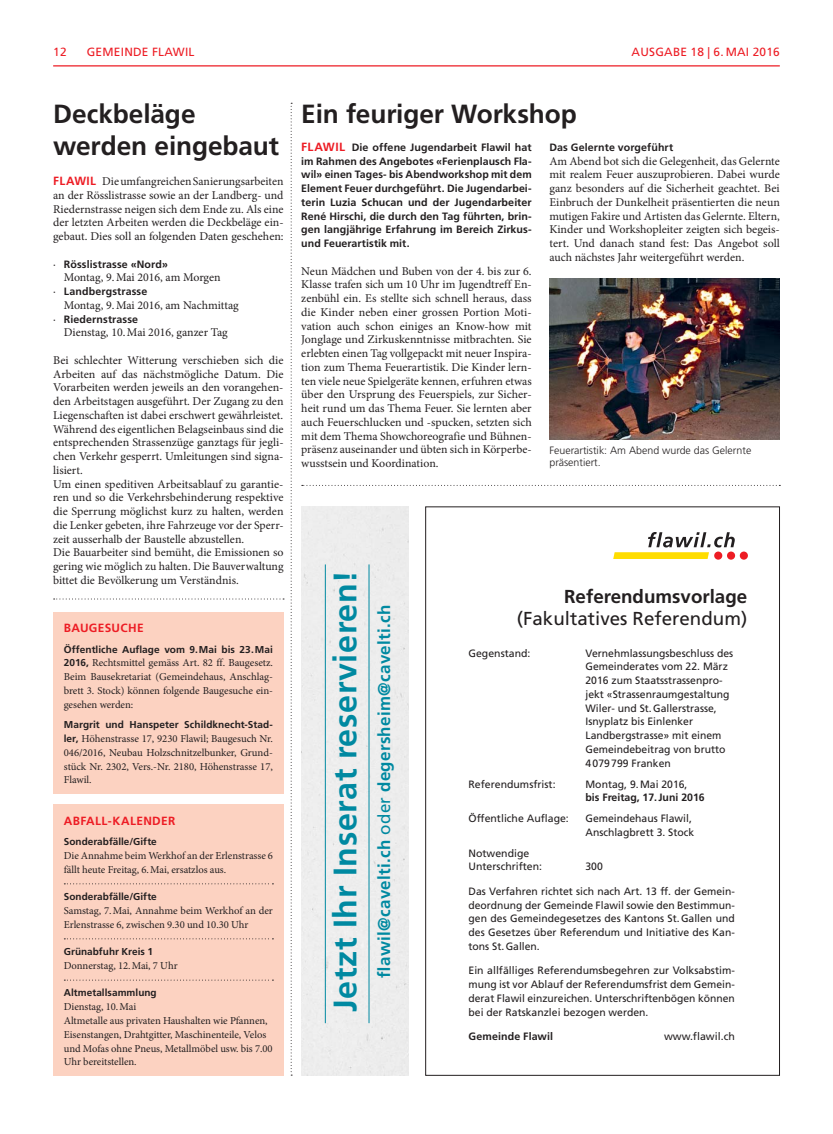
<style>
.page{position:relative;width:833px;height:1134px;background:#fff}
.page>*{position:absolute;margin:0;border:0;box-sizing:border-box;transform-origin:0 0}
.t1{font:700 32.62px "Frutiger LT Std";letter-spacing:.02em;color:#0089a1}
.t2{font:700 26.25px/31.2px "Frutiger LT Std";letter-spacing:-.005em;color:#231f20}
.t3{font:18.75px "Frutiger LT Std";color:#231f20}
.t4{font:700 18.75px "Frutiger LT Std";color:#231f20}
.t5{font:700 17.12px "Frutiger LT Std";letter-spacing:.02em;color:#0089a1}
.t6{font:11.88px/13.8px "Minion Pro";color:#231f20;text-align:justify}
.t7{font:11.88px "Frutiger LT Std";letter-spacing:.02em;color:#ed1c24}
.t8{font:700 11.88px "Frutiger LT Std";letter-spacing:.03em;color:#ed1c24}
.t9{font:10.62px/13.8px "Frutiger LT Std";color:#231f20}
.t10{font:10.62px/13.8px "Minion Pro";letter-spacing:-.005em;color:#231f20}
.t11{font:700 10.62px/13.8px "Frutiger LT Std";letter-spacing:.01em;color:#231f20;text-align:justify}
.t12{font:300 10.62px/12.5px "Frutiger LT Std";color:#231f20}
.t13{font:700 10px "Frutiger LT Std";letter-spacing:.005em;color:#231f20}
.s1{font-family:"Frutiger LT Std";font-weight:700;color:#ed1c24}
.s2{font-family:"Minion Pro";font-weight:400;font-size:11.88px}
.s3{font-family:"Frutiger LT Std";font-weight:700;font-size:10px}
.s4{font-size:11.88px;color:#ed1c24}
.s5{font-weight:400}
</style>
<div class="page">
<div style="left:53px;top:612px;width:230px;height:182px;background:#fcd2c1"></div>
<div style="left:53px;top:804px;width:230px;height:272px;background:#fcd2c1"></div>
<svg style="left:64px;top:883px;width:209px;height:1px"></svg>
<svg style="left:64px;top:938px;width:209px;height:1px"></svg>
<svg style="left:64px;top:980px;width:209px;height:1px"></svg>
<img style="left:549px;top:279px;width:231px;height:161px">
<svg style="left:613px;top:532px;width:122px;height:27px"></svg>
<div style="left:714px;top:551px;width:8px;height:9px;background:#ed1c24;border-radius:50%"></div>
<div style="left:727px;top:551px;width:8px;height:9px;background:#ed1c24;border-radius:50%"></div>
<div style="left:740px;top:551px;width:8px;height:9px;background:#ed1c24;border-radius:50%"></div>
<svg style="left:291px;top:103px;width:1px;height:972px"></svg>
<svg style="left:302px;top:485px;width:478px;height:1px"></svg>
<svg style="left:54px;top:598px;width:230px;height:1px"></svg>
<hr style="left:53px;top:65px;width:727px;height:1px;background:#ed1c24">
<div style="left:301px;top:506px;width:108px;height:570px;background:#ededed"></div>
<hr style="left:368px;top:564px;width:1px;height:459px;background:#0089a1">
<hr style="left:325px;top:564px;width:1px;height:459px;background:#0089a1">
<p class="t7" style="left:53px;top:46px;width:15px">12</p>
<p class="t7" style="left:87px;top:46px;width:109px">GEMEINDE FLAWIL</p>
<p class="t7" style="left:631px;top:46px;width:150px">AUSGABE 18 | 6. MAI 2016</p>
<h2 class="t2" style="left:53px;top:100px;width:227px">Deckbeläge werden eingebaut</h2>
<p class="t6" style="left:53px;top:175px;width:232px"><span class="s1">FLAWIL</span> Die umfangreichen Sanierungsarbeiten an der Rösslistrasse sowie an der Landberg- und Riedernstrasse neigen sich dem Ende zu. Als eine der letzten Arbeiten werden die Deckbeläge ein&shy;gebaut. Dies soll an folgenden Daten geschehen:</p>
<p class="t11" style="left:53px;top:258px;width:116px"><span class="s2">·</span> Rösslistrasse «Nord»</p>
<p class="t6" style="left:64px;top:272px;width:158px">Montag, 9. Mai 2016, am Morgen</p>
<p class="t11" style="left:53px;top:285px;width:96px"><span class="s2">·</span> Landbergstrasse</p>
<p class="t6" style="left:64px;top:299px;width:176px">Montag, 9. Mai 2016, am Nachmittag</p>
<p class="t11" style="left:53px;top:313px;width:86px"><span class="s2">·</span> Riedernstrasse</p>
<p class="t6" style="left:64px;top:327px;width:165px">Dienstag, 10. Mai 2016, ganzer Tag</p>
<p class="t6" style="left:53px;top:354px;width:232px;text-align:left">Bei schlechter Witterung verschieben sich die Arbeiten auf das nächstmögliche Datum. Die Vorarbeiten werden jeweils an den vorangehen&shy;den Arbeitstagen ausgeführt. Der Zugang zu den Liegenschaften ist dabei erschwert gewährleistet.<br>Während des eigentlichen Belagseinbaus sind die entsprechenden Strassenzüge ganztags für jegli&shy;chen Verkehr gesperrt. Umleitungen sind signa&shy;lisiert.<br>Um einen speditiven Arbeitsablauf zu garantie&shy;ren und so die Verkehrsbehinderung respektive die Sperrung möglichst kurz zu halten, werden die Lenker gebeten, ihre Fahrzeuge vor der Sperr&shy;zeit ausserhalb der Baustelle abzustellen.<br>Die Bauarbeiter sind bemüht, die Emissionen so gering wie möglich zu halten. Die Bauverwaltung bittet die Bevölkerung um Verständnis.</p>
<p class="t8" style="left:64px;top:622px;width:81px">BAUGESUCHE</p>
<p class="t13" style="left:64px;top:644px;width:211px">Öffentliche Auflage vom 9. Mai bis 23. Mai</p>
<p class="t10" style="left:64px;top:657px;width:211px;text-align:justify"><span class="s3">2016,</span> Rechtsmittel gemäss Art. 82 ff. Baugesetz.<br>Beim Bausekretariat (Gemeindehaus, Anschlag&shy;brett 3. Stock) können folgende Baugesuche ein&shy;gesehen werden:</p>
<p class="t13" style="left:64px;top:720px;width:211px">Margrit und Hanspeter Schildknecht-Stad-</p>
<p class="t10" style="left:64px;top:733px;width:211px;text-align:justify"><span class="s3">ler,</span> Höhenstrasse 17, 9230 Flawil; Baugesuch Nr.<br>046/2016, Neubau Holzschnitzelbunker, Grund&shy;stück Nr. 2302, Vers.-Nr. 2180, Höhenstrasse 17, Flawil.</p>
<p class="t8" style="left:64px;top:815px;width:113px">ABFALL-KALENDER</p>
<p class="t13" style="left:64px;top:837px;width:94px">Sonderabfälle/Gifte</p>
<p class="t10" style="left:64px;top:850px;width:211px">Die Annahme beim Werkhof an der Erlenstrasse 6 fällt heute Freitag, 6. Mai, ersatzlos aus.</p>
<p class="t13" style="left:64px;top:892px;width:94px">Sonderabfälle/Gifte</p>
<p class="t10" style="left:64px;top:905px;width:211px">Samstag, 7. Mai, Annahme beim Werkhof an der<br>Erlen strasse 6, zwischen 9.30 und 10.30 Uhr</p>
<p class="t13" style="left:64px;top:947px;width:91px">Grünabfuhr Kreis 1</p>
<p class="t10" style="left:64px;top:960px;width:115px">Donnerstag, 12. Mai, 7 Uhr</p>
<p class="t13" style="left:64px;top:988px;width:94px">Altmetallsammlung</p>
<p class="t10" style="left:64px;top:1001px;width:210px">Dienstag, 10. Mai<br>Altmetalle aus privaten Haushalten wie Pfannen, Eisenstangen, Drahtgitter, Maschinenteile, Velos und Mofas ohne Pneus, Metallmöbel usw. bis 7.00<br>Uhr bereitstellen.</p>
<h2 class="t2" style="left:301px;top:100px;width:277px">Ein feuriger Workshop</h2>
<p class="t11" style="left:301px;top:141px;width:232px"><span class="s4">FLAWIL</span> Die offene Jugendarbeit Flawil hat im Rahmen des Angebotes «Ferienplausch Fla&shy;wil» einen Tages- bis Abendworkshop mit dem Element Feuer durchgeführt. Die Jugendarbei&shy;terin Luzia Schucan und der Jugendarbeiter René Hirschi, die durch den Tag führten, brin&shy;gen langjährige Erfahrung im Bereich Zirkus&shy;und Feuerartistik mit.</p>
<p class="t6" style="left:301px;top:265px;width:232px">Neun Mädchen und Buben von der 4. bis zur 6.<br>Klasse trafen sich um 10 Uhr im Jugendtreff En&shy;zenbühl ein. Es stellte sich schnell heraus, dass die Kinder neben einer grossen Portion Moti&shy;vation auch schon einiges an Know-how mit Jonglage und Zirkuskenntnisse mitbrachten. Sie erlebten einen Tag vollgepackt mit neuer Inspira&shy;tion zum Thema Feuerartistik. Die Kinder lern&shy;ten viele neue Spielgeräte kennen, erfuhren etwas über den Ursprung des Feuerspiels, zur Sicher&shy;heit rund um das Thema Feuer. Sie lernten aber auch Feuerschlucken und -spucken, setzten sich mit dem Thema Showchoreografie und Bühnen&shy;präsenz auseinander und übten sich in Körperbe&shy;wusstsein und Koordination.</p>
<p class="t11" style="left:549px;top:141px;width:125px">Das Gelernte vorgeführt</p>
<p class="t6" style="left:549px;top:155px;width:232px">Am Abend bot sich die Gelegenheit, das Gelernte mit realem Feuer auszuprobieren. Dabei wurde ganz besonders auf die Sicherheit geachtet. Bei Einbruch der Dunkelheit präsentierten die neun mutigen Fakire und Artisten das Gelernte. Eltern, Kinder und Workshopleiter zeigten sich begeis&shy;tert. Und danach stand fest: Das Angebot soll auch nächstes Jahr weitergeführt werden.</p>
<p class="t12" style="left:549px;top:444px;width:203px">Feuerartistik: Am Abend wurde das Gelernte präsentiert.</p>
<h1 class="t1" style="left:329px;top:1012px;width:443px;rotate:-90deg">Jetzt Ihr Inserat reservieren!</h1>
<h3 class="t5" style="left:376px;top:978px;width:375px;rotate:-90deg">flawil@cavelti.ch <span class="s5">oder</span> degersheim@cavelti.ch</h3>
<h3 class="t4" style="left:564px;top:587px;width:185px">Referendumsvorlage</h3>
<h3 class="t3" style="left:517px;top:610px;width:232px">(Fakultatives Referendum)</h3>
<p class="t9" style="left:468px;top:647px;width:63px">Gegenstand:</p>
<p class="t9" style="left:585px;top:647px;width:149px">Vernehmlassungsbeschluss des<br>Gemeinderates vom 22. März<br>2016 zum Staatsstrassenpro&shy;jekt «Strassenraumgestaltung<br>Wiler- und St. Gallerstrasse,<br>Isnyplatz bis Einlenker<br>Landbergstrasse» mit einem<br>Gemeindebeitrag von brutto<br>4 079 799 Franken</p>
<p class="t9" style="left:468px;top:777px;width:89px">Referendumsfrist:</p>
<p class="t9" style="left:585px;top:777px;width:103px">Montag, 9. Mai 2016,</p>
<p class="t11" style="left:585px;top:791px;width:121px">bis Freitag, 17. Juni 2016</p>
<p class="t9" style="left:468px;top:812px;width:102px">Öffentliche Auflage:</p>
<p class="t9" style="left:585px;top:812px;width:110px">Gemeindehaus Flawil,<br>Anschlagbrett 3. Stock</p>
<p class="t9" style="left:468px;top:847px;width:75px">Notwendige<br>Unterschriften:</p>
<p class="t9" style="left:585px;top:860px;width:19px">300</p>
<p class="t9" style="left:468px;top:885px;width:268px;text-align:justify">Das Verfahren richtet sich nach Art. 13 ff. der Gemein&shy;deordnung der Gemeinde Flawil sowie den Bestimmun&shy;gen des Gemeindegesetzes des Kantons St. Gallen und des Gesetzes über Referendum und Initiative des Kan&shy;tons St. Gallen.</p>
<p class="t9" style="left:468px;top:964px;width:268px;text-align:justify">Ein allfälliges Referendumsbegehren zur Volksabstim&shy;mung ist vor Ablauf der Referendumsfrist dem Gemein&shy;derat Flawil einzureichen. Unterschriftenbögen können bei der Ratskanzlei bezogen werden.</p>
<p class="t11" style="left:468px;top:1030px;width:86px">Gemeinde Flawil</p>
<p class="t9" style="left:664px;top:1030px;width:72px">www.flawil.ch</p>
</div>
